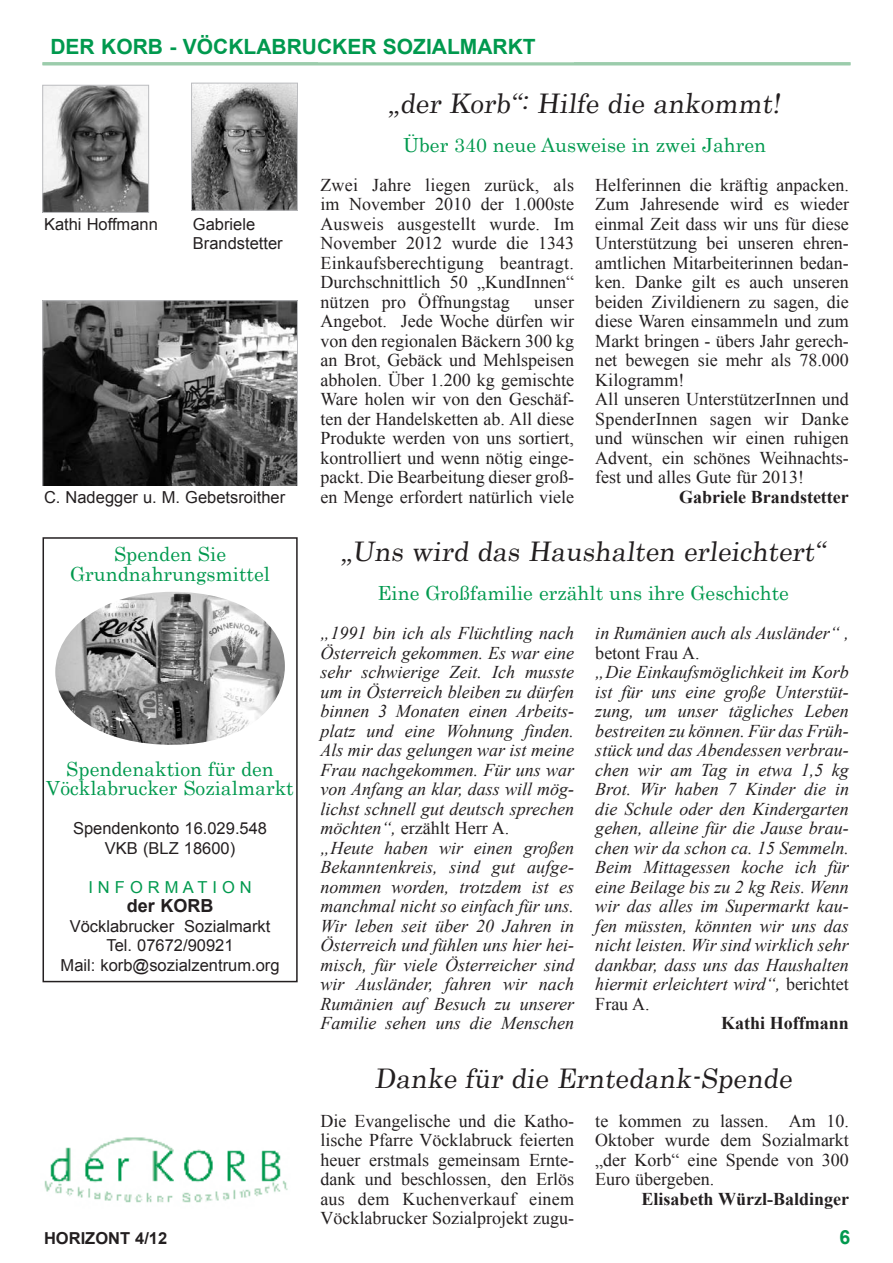
<style>
.page{position:relative;width:893px;height:1263px;background:#fff}
.page>*{position:absolute;margin:0;border:0;box-sizing:border-box;transform-origin:0 0}
.Überschrift{font:27px "Century";color:#231f20}
.Seitenrubrik{font:700 21px "Arial";color:#00994e}
.Zwischenüberschrift{font:19.5px/19.5px "Century";color:#00994e;text-align:center}
.Seitenzahl{font:700 19.5px "Arial";color:#00994e}
.Text{font:18px/19.5px "Times New Roman";color:#231f20;text-align:justify}
.Text-2{font:italic 18px/19.5px "Times New Roman";color:#231f20;text-align:justify}
.Text-3{font:700 18px "Times New Roman";color:#231f20}
.KastenÜS{font:700 18px "Arial";color:#231f20}
.KastenText{font:16.5px "Arial";color:#231f20}
.Namen{font:16.5px "Arial";color:#231f20}
.Horizont-Seite{font:700 16.5px "Arial";color:#231f20}
.KastenText-2{font:16.5px "Arial";color:#00994e}
.s1{font-style:normal}
</style>
<div class="page">
<hr style="left:43px;top:62px;width:807px;height:3px;background:#9bccab">
<div style="left:43px;top:537px;width:255px;height:445px;border:2px solid #231f20"></div>
<img style="left:55px;top:592px;width:230px;height:153px">
<img style="left:44px;top:1137px;width:244px;height:66px">
<img style="left:193px;top:85px;width:103px;height:123px">
<div style="left:191px;top:83px;width:107px;height:127px;border:1px solid #bcbdc0"></div>
<img style="left:45px;top:302px;width:251px;height:184px">
<div style="left:43px;top:300px;width:255px;height:188px;border:1px solid #bcbdc0"></div>
<img style="left:45px;top:87px;width:102px;height:124px">
<div style="left:43px;top:85px;width:106px;height:128px;border:1px solid #bcbdc0"></div>
<div style="left:43px;top:486px;width:255px;height:32px;background:#fff"></div>
<p class="Seitenrubrik" style="left:50px;top:33px;width:16px">DER</p>
<p class="Seitenrubrik" style="left:101px;top:33px;width:16px">KORB</p>
<p class="Seitenrubrik" style="left:169px;top:33px;width:44px">- VÖCKLABRUCKER</p>
<p class="Seitenrubrik" style="left:383px;top:33px;width:15px">SOZIALMARKT</p>
<p class="Namen" style="left:44px;top:213px;width:115px">Kathi Hoffmann</p>
<p class="Namen" style="left:193px;top:213px;width:64px">Gabriele</p>
<p class="Namen" style="left:193px;top:232px;width:91px">Brandstetter</p>
<p class="Namen" style="left:44px;top:486px;width:243px">C. Nadegger u. M. Gebetsroither</p>
<p class="Zwischenüberschrift" style="left:114px;top:543px;width:114px">Spenden Sie</p>
<p class="Zwischenüberschrift" style="left:70px;top:562px;width:202px">Grundnahrungsmittel</p>
<p class="Zwischenüberschrift" style="left:46px;top:757px;width:249px">Spendenaktion für den<br>Vöcklabrucker Sozialmarkt</p>
<p class="KastenText" style="left:73px;top:817px;width:196px">Spendenkonto 16.029.548</p>
<p class="KastenText" style="left:105px;top:837px;width:132px">VKB (BLZ 18600)</p>
<p class="KastenText-2" style="left:88px;top:876px;width:165px">I N F O R M A T I O N</p>
<p class="KastenÜS" style="left:127px;top:894px;width:88px">DER KORB</p>
<p class="KastenText" style="left:70px;top:915px;width:202px">Vöcklabrucker Sozialmarkt</p>
<p class="KastenText" style="left:107px;top:934px;width:129px">Tel. 07672/90921</p>
<p class="KastenText" style="left:61px;top:954px;width:220px">Mail: korb@sozialzentrum.org</p>
<p class="Horizont-Seite" style="left:44px;top:1227px;width:24px">HORIZONT</p>
<p class="Horizont-Seite" style="left:135px;top:1227px;width:34px">4/12</p>
<p class="Überschrift" style="left:389px;top:80px;width:398px">„der Korb“: Hilfe die ankommt!</p>
<p class="Zwischenüberschrift" style="left:403px;top:133px;width:364px">Über 340 neue Ausweise in zwei Jahren</p>
<p class="Text" style="left:320px;top:174px;width:255px">Zwei Jahre liegen zurück, als im November 2010 der 1.000ste Ausweis ausgestellt wurde. Im November 2012 wurde die 1343<br>Einkaufsberechtigung beantragt.<br>Durchschnittlich 50 „KundInnen“ nützen pro Öffnungstag</p>
<p class="Text" style="left:320px;top:291px;width:255px;text-indent:214px">unser Angebot. Jede Woche dürfen wir von den regionalen Bäckern 300 kg an Brot, Gebäck und Mehlspeisen abholen. Über 1.200 kg gemischte Ware holen wir von den Geschäf&shy;ten der Handelsketten ab. All diese Produkte werden von uns sortiert, kontrolliert und wenn nötig einge&shy;packt. Die Bearbeitung dieser groß&shy;en Menge erfordert natürlich viele</p>
<p class="Text" style="left:595px;top:174px;width:255px">Helferinnen die kräftig anpacken.<br>Zum Jahresende wird es wieder einmal Zeit dass wir uns für diese Unterstützung bei unseren ehren&shy;amtlichen Mitarbeiterinnen bedan&shy;ken. Danke gilt es auch unseren beiden Zivildienern zu sagen, die diese Waren einsammeln und zum Markt bringen - übers Jahr gerech&shy;net bewegen sie mehr als 78.000<br>Kilogramm!</p>
<p class="Text" style="left:595px;top:389px;width:255px">All unseren UnterstützerInnen und SpenderInnen sagen wir Danke und wünschen wir einen ruhigen Advent, ein schönes Weihnachts&shy;fest und alles Gute für 2013!</p>
<p class="Text-3" style="left:679px;top:484px;width:171px">Gabriele Brandstetter</p>
<p class="Überschrift" style="left:342px;top:529px;width:490px">„Uns wird das Haushalten erleichtert“</p>
<p class="Zwischenüberschrift" style="left:378px;top:582px;width:413px">Eine Großfamilie erzählt uns ihre Geschichte</p>
<p class="Text-2" style="left:320px;top:623px;width:255px">„1991 bin ich als Flüchtling nach Österreich gekommen. Es war eine sehr schwierige Zeit. Ich musste um in Österreich bleiben zu dürfen binnen 3 Monaten einen Arbeits&shy;platz und eine Wohnung finden.<br>Als mir das gelungen war ist meine Frau nachgekommen. Für uns war von Anfang an klar, dass will mög&shy;lichst schnell gut deutsch sprechen möchten“, <span class="s1">erzählt Herr A.</span></p>
<p class="Text-2" style="left:320px;top:837px;width:255px">„Heute haben wir einen großen Bekanntenkreis, sind gut aufge&shy;nommen worden, trotzdem ist es manchmal nicht so einfach für uns.<br>Wir leben seit über 20 Jahren in Österreich und fühlen uns hier hei&shy;misch, für viele Österreicher sind wir Ausländer, fahren wir nach Rumänien auf Besuch zu unserer Familie sehen uns die Menschen</p>
<p class="Text-2" style="left:595px;top:623px;width:255px">in Rumänien auch als Ausländer“ , <span class="s1">betont Frau A.</span></p>
<p class="Text-2" style="left:595px;top:662px;width:255px">„Die Einkaufsmöglichkeit im Korb ist für uns eine große Unterstüt&shy;zung, um unser tägliches Leben bestreiten zu können. Für das Früh&shy;stück und das Abendessen verbrau&shy;chen wir am Tag in etwa 1,5 kg Brot. Wir haben 7 Kinder die in die Schule oder den Kindergarten gehen, alleine für die Jause brau&shy;chen wir da schon ca. 15 Semmeln.<br>Beim Mittagessen koche ich für eine Beilage bis zu 2 kg Reis. Wenn wir das alles im Supermarkt kau&shy;fen müssten, könnten wir uns das nicht leisten. Wir sind wirklich sehr dankbar, dass uns das Haushalten hiermit erleichtert wird“, <span class="s1">berichtet Frau A.</span></p>
<p class="Text-3" style="left:721px;top:1011px;width:129px">Kathi Hoffmann</p>
<p class="Überschrift" style="left:375px;top:1055px;width:424px">Danke für die Erntedank-Spende</p>
<p class="Text" style="left:320px;top:1110px;width:255px">Die Evangelische und die Katho&shy;lische Pfarre Vöcklabruck feierten heuer erstmals gemeinsam Ernte&shy;dank und beschlossen, den Erlös aus dem Kuchenverkauf einem Vöcklabrucker Sozialprojekt zugu-</p>
<p class="Text" style="left:595px;top:1110px;width:255px">te kommen zu lassen. Am 10.<br>Oktober wurde dem Sozialmarkt „der Korb“ eine Spende von 300<br>Euro übergeben.</p>
<p class="Text-3" style="left:642px;top:1186px;width:209px">Elisabeth Würzl-Baldinger</p>
<p class="Seitenzahl" style="left:840px;top:1224px;width:12px">6</p>
</div>
